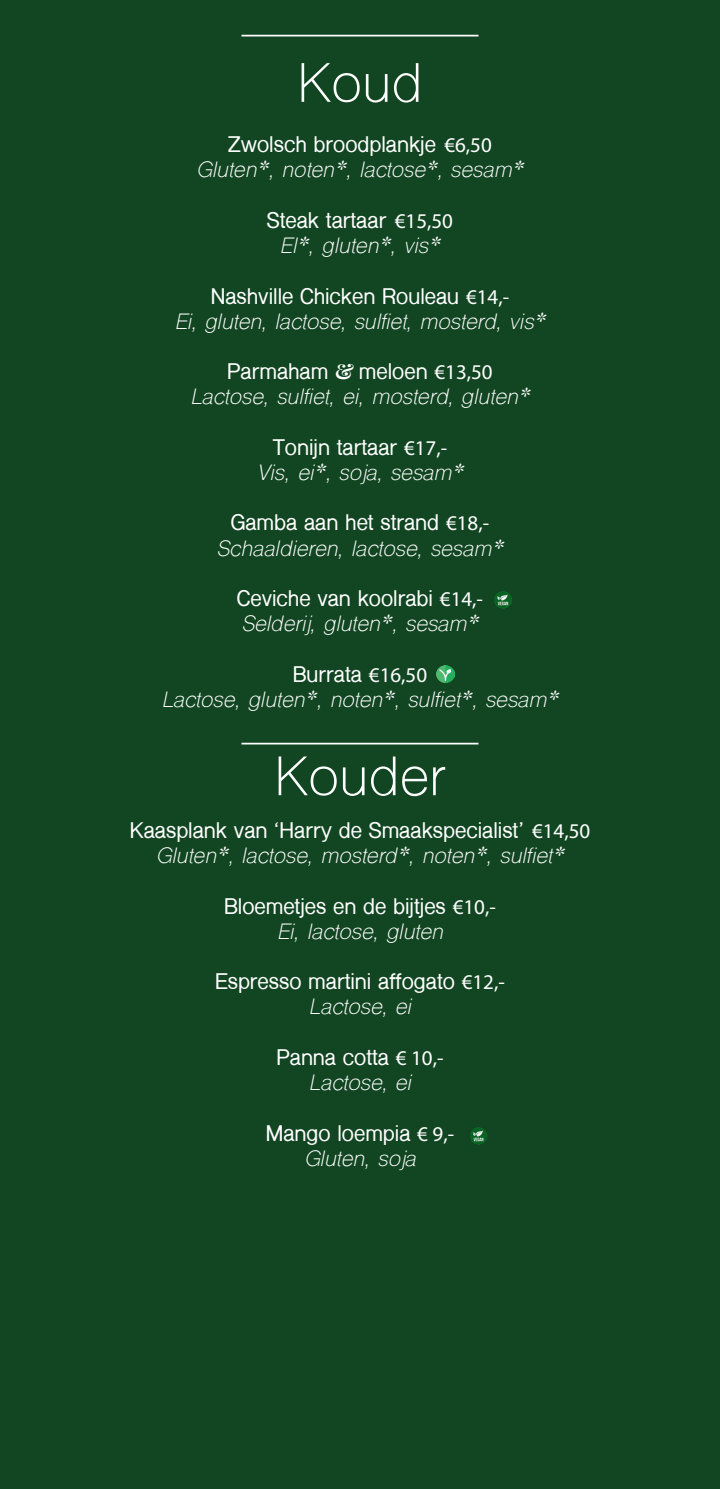
<style>
.page{position:relative;width:720px;height:1489px;background:#fff}
.page>*{position:absolute;margin:0;border:0;box-sizing:border-box;transform-origin:0 0}
.t1{font:52.5px "Shree Dev 0714";color:#fff}
.t2{font:italic 21px "Shree Dev 0714";color:#fff}
.t3{font:700 21px "Shree Dev 0714";color:#fff}
.s1{font-family:"Myriad Pro";font-weight:400}
.s2{font-family:"Playfair Display"}
</style>
<div class="page">
<div style="left:0;top:0;width:719px;height:1488px;background:#124622"></div>
<hr style="left:241px;top:35px;width:237px;height:1px;background:#fff">
<img style="left:437px;top:665px;width:17px;height:18px">
<hr style="left:241px;top:742px;width:237px;height:2px;background:#fff">
<img style="left:469px;top:1126px;width:18px;height:18px">
<img style="left:493px;top:590px;width:18px;height:18px">
<p class="t1" style="left:297px;top:51px;width:127px">Koud</p>
<p class="t3" style="left:228px;top:133px;width:265px">Zwolsch broodplankje <span class="s1">€6,50</span></p>
<p class="t2" style="left:196px;top:157px;width:328px">Gluten*, noten*, lactose*, sesam*</p>
<p class="t3" style="left:267px;top:208px;width:187px">Steak tartaar <span class="s1">€15,50</span></p>
<p class="t2" style="left:280px;top:233px;width:161px">EI*, gluten*, vis*</p>
<p class="t3" style="left:211px;top:284px;width:300px">Nashville Chicken Rouleau <span class="s1">€14,-</span></p>
<p class="t2" style="left:174px;top:308px;width:372px">Ei, gluten, lactose, sulfiet, mosterd, vis*</p>
<p class="t3" style="left:227px;top:359px;width:267px">Parmaham <span class="s2">&amp;</span> meloen <span class="s1">€13,50</span></p>
<p class="t2" style="left:190px;top:384px;width:341px">Lactose, sulfiet, ei, mosterd, gluten*</p>
<p class="t3" style="left:273px;top:435px;width:176px">Tonijn tartaar <span class="s1">€17,-</span></p>
<p class="t2" style="left:257px;top:460px;width:208px">Vis, ei*, soja, sesam*</p>
<p class="t3" style="left:231px;top:511px;width:260px">Gamba aan het strand <span class="s1">€18,-</span></p>
<p class="t2" style="left:217px;top:535px;width:288px">Schaaldieren, lactose, sesam*</p>
<p class="t3" style="left:237px;top:586px;width:247px">Ceviche van koolrabi <span class="s1">€14,-</span></p>
<p class="t2" style="left:241px;top:611px;width:238px">Selderij, gluten*, sesam*</p>
<p class="t3" style="left:293px;top:662px;width:136px">Burrata <span class="s1">€16,50</span></p>
<p class="t2" style="left:162px;top:686px;width:398px">Lactose, gluten*, noten*, sulfiet*, sesam*</p>
<p class="t1" style="left:274px;top:744px;width:172px">Kouder</p>
<p class="t3" style="left:130px;top:818px;width:462px">Kaasplank van ‘Harry de Smaakspecialist’ <span class="s1">€14,50</span></p>
<p class="t2" style="left:156px;top:842px;width:409px">Gluten*, lactose, mosterd*, noten*, sulfiet*</p>
<p class="t3" style="left:224px;top:894px;width:273px">Bloemetjes en de bijtjes <span class="s1">€10,-</span></p>
<p class="t2" style="left:277px;top:918px;width:167px">Ei, lactose, gluten</p>
<p class="t3" style="left:215px;top:969px;width:291px">Espresso martini affogato <span class="s1">€12,-</span></p>
<p class="t2" style="left:309px;top:994px;width:103px">Lactose, ei</p>
<p class="t3" style="left:276px;top:1045px;width:168px">Panna cotta <span class="s1">€ 10,-</span></p>
<p class="t2" style="left:309px;top:1069px;width:103px">Lactose, ei</p>
<p class="t3" style="left:266px;top:1120px;width:190px">Mango loempia <span class="s1">€ 9,-</span></p>
<p class="t2" style="left:304px;top:1145px;width:113px">Gluten, soja</p>
</div>
